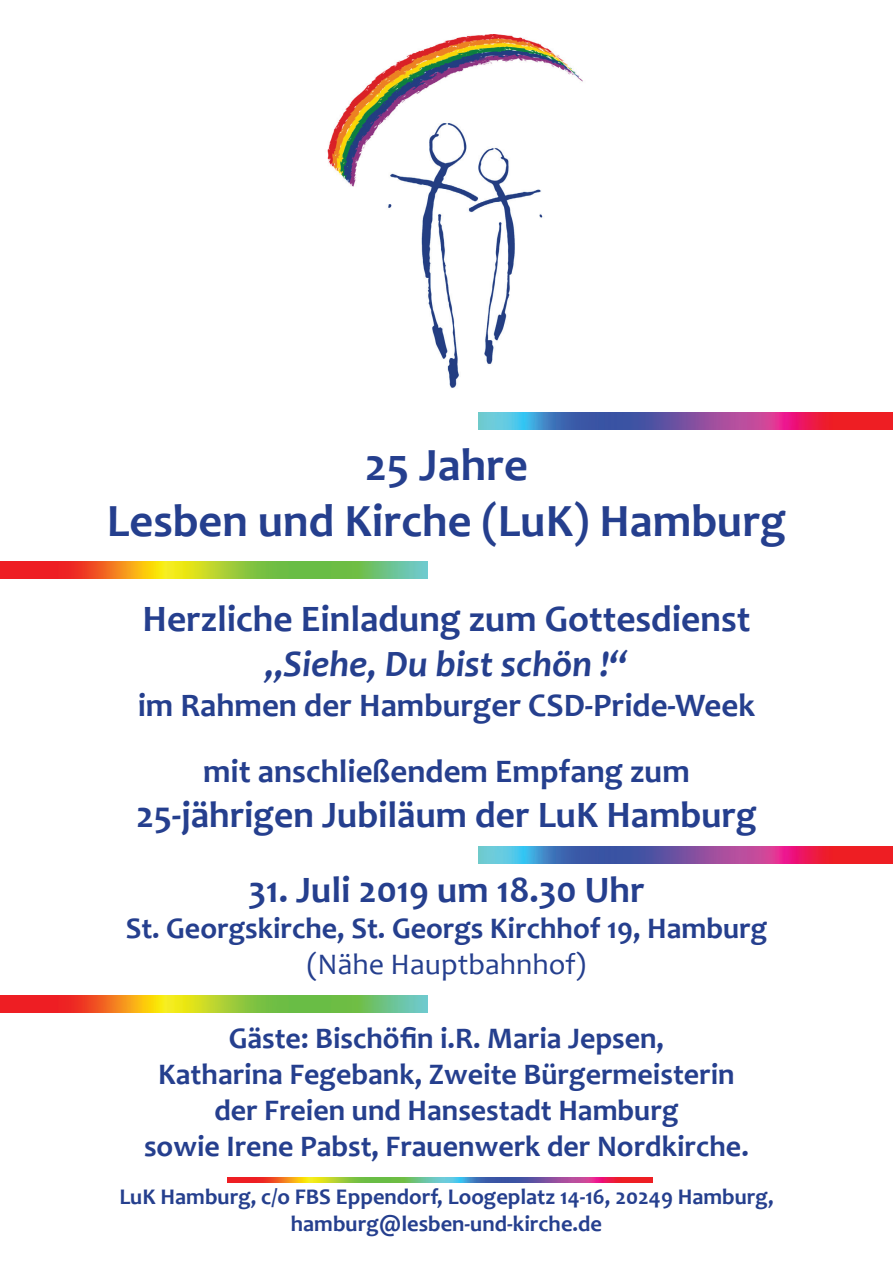
<style>
.page{position:relative;width:893px;height:1263px;background:#fff}
.page>*{position:absolute;margin:0;border:0;box-sizing:border-box;transform-origin:0 0}
.t1{font:700 46.5px/55.8px "Candara";color:#253f8e;text-align:center}
.t2{font:700 37.5px "Candara";color:#253f8e}
.t3{font:italic 700 37.5px "Candara";color:#253f8e}
.t4{font:700 33px/66.3px "Candara";color:#253f8e;text-align:center}
.t5{font:700 30px/36px "Candara";color:#253f8e;text-align:center}
.t6{font:30px "Candara";color:#253f8e}
.t7{font:700 22.5px/27px "Candara";color:#253f8e;text-align:center}
</style>
<div class="page">
<img style="left:327px;top:34px;width:256px;height:354px">
<img style="left:227px;top:1178px;width:426px;height:4px">
<img style="left:0;top:561px;width:427px;height:17px">
<img style="left:0;top:995px;width:427px;height:17px">
<img style="left:478px;top:412px;width:415px;height:17px">
<img style="left:478px;top:846px;width:415px;height:17px">
<h1 class="t1" style="left:107px;top:437px;width:680px">25 Jahre<br>Lesben und Kirche (LuK) Hamburg</h1>
<p class="t2" style="left:143px;top:595px;width:609px">Herzliche Einladung zum Gottesdienst</p>
<p class="t3" style="left:264px;top:640px;width:366px">„Siehe, Du bist schön !“</p>
<p class="t4" style="left:138px;top:671px;width:619px">im Rahmen der Hamburger CSD-Pride-Week mit anschließendem Empfang zum</p>
<p class="t2" style="left:136px;top:791px;width:622px">25-jährigen Jubiläum der LuK Hamburg</p>
<p class="t2" style="left:249px;top:866px;width:397px">31. Juli 2019 um 18.30 Uhr</p>
<p class="t5" style="left:126px;top:909px;width:643px">St. Georgskirche, St. Georgs Kirchhof 19, Hamburg</p>
<p class="t6" style="left:307px;top:945px;width:281px">(Nähe Hauptbahnhof)</p>
<p class="t5" style="left:144px;top:1020px;width:606px">Gäste: Bischöfin i.R. Maria Jepsen,<br>Katharina Fegebank, Zweite Bürgermeisterin der Freien und Hansestadt Hamburg<br>sowie Irene Pabst, Frauenwerk der Nordkirche.</p>
<p class="t7" style="left:119px;top:1183px;width:656px">LuK Hamburg, c/o FBS Eppendorf, Loogeplatz 14-16, 20249 Hamburg, hamburg@lesben-und-kirche.de</p>
</div>
